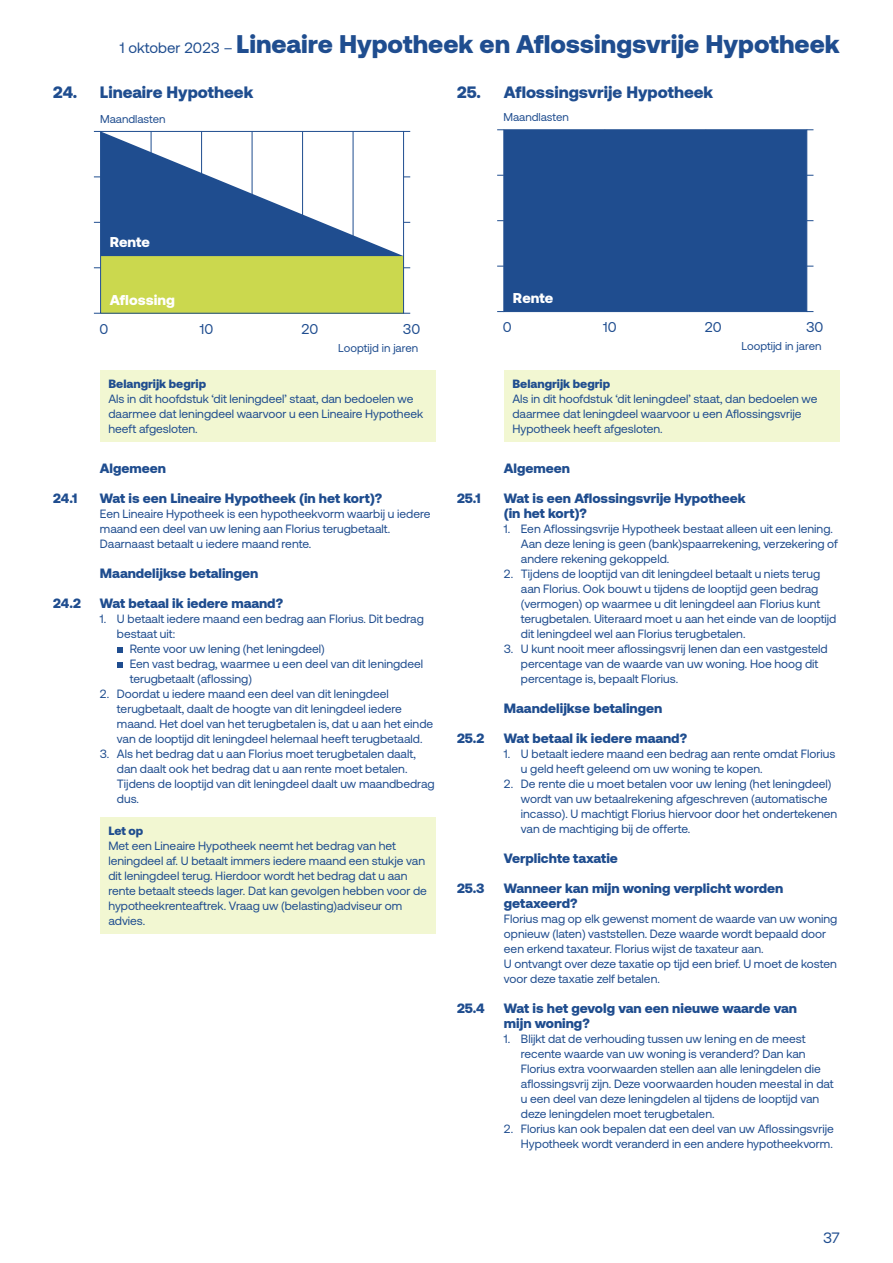
<style>
.page{position:relative;width:893px;height:1263px;background:#fff}
.page>*{position:absolute;margin:0;border:0;box-sizing:border-box;transform-origin:0 0}
.t1{font:900 25.5px "Aeonik";color:#1f4d8f}
.t2{font:900 16.5px "Aeonik";color:#1f4d8f}
.t3{font:15px "Aeonik";color:#1f4d8f}
.t4{font:900 14.25px "Aeonik";color:#fff}
.t5{font:14.25px "Aeonik";color:#1f4d8f}
.t6{font:900 13.5px/15px "Aeonik";color:#1f4d8f}
.t7{font:12px/15px "Aeonik";color:#1f4d8f}
.t8{font:900 12px "Aeonik";color:#1f4d8f}
.t9{font:11.4px "Aeonik";color:#1f4d8f}
.s1{font-weight:400;font-size:15px}
</style>
<div class="page">
<div style="left:101px;top:256px;width:303px;height:57px;background:#cbd84e"></div>
<svg style="left:94px;top:131px;width:316px;height:125px"></svg>
<div style="left:100px;top:371px;width:336px;height:71px;background:#f2f7d2"></div>
<svg style="left:117px;top:647px;width:6px;height:6px"></svg>
<svg style="left:117px;top:662px;width:6px;height:6px"></svg>
<div style="left:100px;top:818px;width:336px;height:116px;background:#f2f7d2"></div>
<div style="left:504px;top:130px;width:303px;height:182px;background:#1f4d8f"></div>
<div style="left:503px;top:129px;width:304px;height:183px;border:1px solid #1f4d8f"></div>
<div style="left:504px;top:371px;width:336px;height:71px;background:#f2f7d2"></div>
<h1 class="t1" style="left:120px;top:29px;width:722px"><span class="s1">1 oktober 2023 –</span> Lineaire Hypotheek en Aflossingsvrije Hypotheek</h1>
<h2 class="t2" style="left:53px;top:83px;width:202px">24. Lineaire Hypotheek</h2>
<p class="t9" style="left:100px;top:112px;width:67px">Maandlasten</p>
<h2 class="t2" style="left:457px;top:83px;width:258px">25. Aflossingsvrije Hypotheek</h2>
<p class="t9" style="left:503px;top:111px;width:67px">Maandlasten</p>
<p class="t4" style="left:110px;top:234px;width:42px">Rente</p>
<p class="t4" style="left:110px;top:291px;width:67px">Aflossing</p>
<p class="t4" style="left:513px;top:290px;width:42px">Rente</p>
<p class="t5" style="left:100px;top:321px;width:10px">0</p>
<p class="t5" style="left:200px;top:321px;width:15px">10</p>
<p class="t5" style="left:302px;top:321px;width:18px">20</p>
<p class="t5" style="left:403px;top:321px;width:19px">30</p>
<p class="t5" style="left:503px;top:319px;width:10px">0</p>
<p class="t5" style="left:603px;top:319px;width:15px">10</p>
<p class="t5" style="left:705px;top:319px;width:18px">20</p>
<p class="t5" style="left:806px;top:319px;width:19px">30</p>
<p class="t9" style="left:338px;top:341px;width:82px">Looptijd in jaren</p>
<p class="t9" style="left:741px;top:340px;width:82px">Looptijd in jaren</p>
<p class="t8" style="left:108px;top:377px;width:99px">Belangrijk begrip</p>
<p class="t7" style="left:108px;top:391px;width:316px">Als in dit hoofdstuk ‘dit leningdeel’ staat, dan bedoelen we daarmee dat leningdeel waarvoor u een Lineaire Hypotheek heeft afgesloten.</p>
<p class="t6" style="left:100px;top:461px;width:68px">Algemeen</p>
<p class="t8" style="left:512px;top:377px;width:99px">Belangrijk begrip</p>
<p class="t7" style="left:512px;top:391px;width:307px">Als in dit hoofdstuk ‘dit leningdeel’ staat, dan bedoelen we daarmee dat leningdeel waarvoor u een Aflossingsvrije<br>Hypotheek heeft afgesloten.</p>
<p class="t6" style="left:504px;top:461px;width:68px">Algemeen</p>
<p class="t6" style="left:53px;top:491px;width:26px">24.1</p>
<p class="t6" style="left:100px;top:491px;width:284px">Wat is een Lineaire Hypotheek (in het kort)?</p>
<p class="t7" style="left:100px;top:507px;width:332px">Een Lineaire Hypotheek is een hypotheekvorm waarbij u iedere maand een deel van uw lening aan Florius terugbetaalt.<br>Daarnaast betaalt u iedere maand rente.</p>
<p class="t6" style="left:100px;top:566px;width:160px">Maandelijkse betalingen</p>
<p class="t6" style="left:53px;top:596px;width:29px">24.2</p>
<p class="t6" style="left:100px;top:596px;width:185px">Wat betaal ik iedere maand?</p>
<p class="t7" style="left:100px;top:612px;width:325px">1. U betaalt iedere maand een bedrag aan Florius. Dit bedrag</p>
<p class="t7" style="left:117px;top:627px;width:60px">bestaat uit:</p>
<p class="t7" style="left:130px;top:642px;width:197px">Rente voor uw lening (het leningdeel)</p>
<p class="t7" style="left:130px;top:657px;width:295px">Een vast bedrag, waarmee u een deel van dit leningdeel</p>
<p class="t7" style="left:130px;top:672px;width:124px">terugbetaalt (aflossing)</p>
<p class="t7" style="left:117px;top:687px;width:318px;text-indent:-17px">2. Doordat u iedere maand een deel van dit leningdeel terugbetaalt, daalt de hoogte van dit leningdeel iedere maand. Het doel van het terugbetalen is, dat u aan het einde van de looptijd dit leningdeel helemaal heeft terugbetaald.</p>
<p class="t7" style="left:117px;top:747px;width:319px;text-indent:-17px">3. Als het bedrag dat u aan Florius moet terugbetalen daalt, dan daalt ook het bedrag dat u aan rente moet betalen.<br>Tijdens de looptijd van dit leningdeel daalt uw maandbedrag dus.</p>
<p class="t8" style="left:108px;top:824px;width:36px">Let op</p>
<p class="t7" style="left:108px;top:838px;width:320px">Met een Lineaire Hypotheek neemt het bedrag van het leningdeel af. U betaalt immers iedere maand een stukje van dit leningdeel terug. Hierdoor wordt het bedrag dat u aan rente betaalt steeds lager. Dat kan gevolgen hebben voor de hypotheekrenteaftrek. Vraag uw (belasting)adviseur om advies.</p>
<p class="t6" style="left:457px;top:491px;width:25px">25.1</p>
<p class="t6" style="left:504px;top:491px;width:243px">Wat is een Aflossingsvrije Hypotheek (in het kort)?</p>
<p class="t7" style="left:521px;top:522px;width:319px;text-indent:-17px">1. Een Aflossingsvrije Hypotheek bestaat alleen uit een lening.<br>Aan deze lening is geen (bank)spaarrekening, verzekering of andere rekening gekoppeld.</p>
<p class="t7" style="left:521px;top:567px;width:317px;text-indent:-17px">2. Tijdens de looptijd van dit leningdeel betaalt u niets terug aan Florius. Ook bouwt u tijdens de looptijd geen bedrag (vermogen) op waarmee u dit leningdeel aan Florius kunt terugbetalen. Uiteraard moet u aan het einde van de looptijd dit leningdeel wel aan Florius terugbetalen.</p>
<p class="t7" style="left:521px;top:642px;width:308px;text-indent:-17px">3. U kunt nooit meer aflossingsvrij lenen dan een vastgesteld percentage van de waarde van uw woning. Hoe hoog dit percentage is, bepaalt Florius.</p>
<p class="t6" style="left:504px;top:701px;width:160px">Maandelijkse betalingen</p>
<p class="t6" style="left:457px;top:731px;width:29px">25.2</p>
<p class="t6" style="left:504px;top:731px;width:185px">Wat betaal ik iedere maand?</p>
<p class="t7" style="left:521px;top:747px;width:316px;text-indent:-17px">1. U betaalt iedere maand een bedrag aan rente omdat Florius u geld heeft geleend om uw woning te kopen.</p>
<p class="t7" style="left:521px;top:777px;width:318px;text-indent:-17px">2. De rente die u moet betalen voor uw lening (het leningdeel) wordt van uw betaalrekening afgeschreven (automatische incasso). U machtigt Florius hiervoor door het ondertekenen van de machtiging bij de offerte.</p>
<p class="t6" style="left:504px;top:851px;width:116px">Verplichte taxatie</p>
<p class="t6" style="left:457px;top:881px;width:29px">25.3</p>
<p class="t6" style="left:504px;top:881px;width:281px">Wanneer kan mijn woning verplicht worden getaxeerd?</p>
<p class="t7" style="left:504px;top:912px;width:335px">Florius mag op elk gewenst moment de waarde van uw woning opnieuw (laten) vaststellen. Deze waarde wordt bepaald door een erkend taxateur. Florius wijst de taxateur aan.<br>U ontvangt over deze taxatie op tijd een brief. U moet de kosten voor deze taxatie zelf betalen.</p>
<p class="t6" style="left:457px;top:1001px;width:29px">25.4</p>
<p class="t6" style="left:504px;top:1001px;width:295px">Wat is het gevolg van een nieuwe waarde van mijn woning?</p>
<p class="t7" style="left:521px;top:1032px;width:314px;text-indent:-17px">1. Blijkt dat de verhouding tussen uw lening en de meest recente waarde van uw woning is veranderd? Dan kan Florius extra voorwaarden stellen aan alle leningdelen die aflossingsvrij zijn. Deze voorwaarden houden meestal in dat u een deel van deze leningdelen al tijdens de looptijd van deze leningdelen moet terugbetalen.</p>
<p class="t7" style="left:504px;top:1122px;width:331px;text-align:right">2. Florius kan ook bepalen dat een deel van uw Aflossingsvrije<br>Hypotheek wordt veranderd in een andere hypotheekvorm.</p>
<p class="t3" style="left:823px;top:1229px;width:18px">37</p>
</div>
